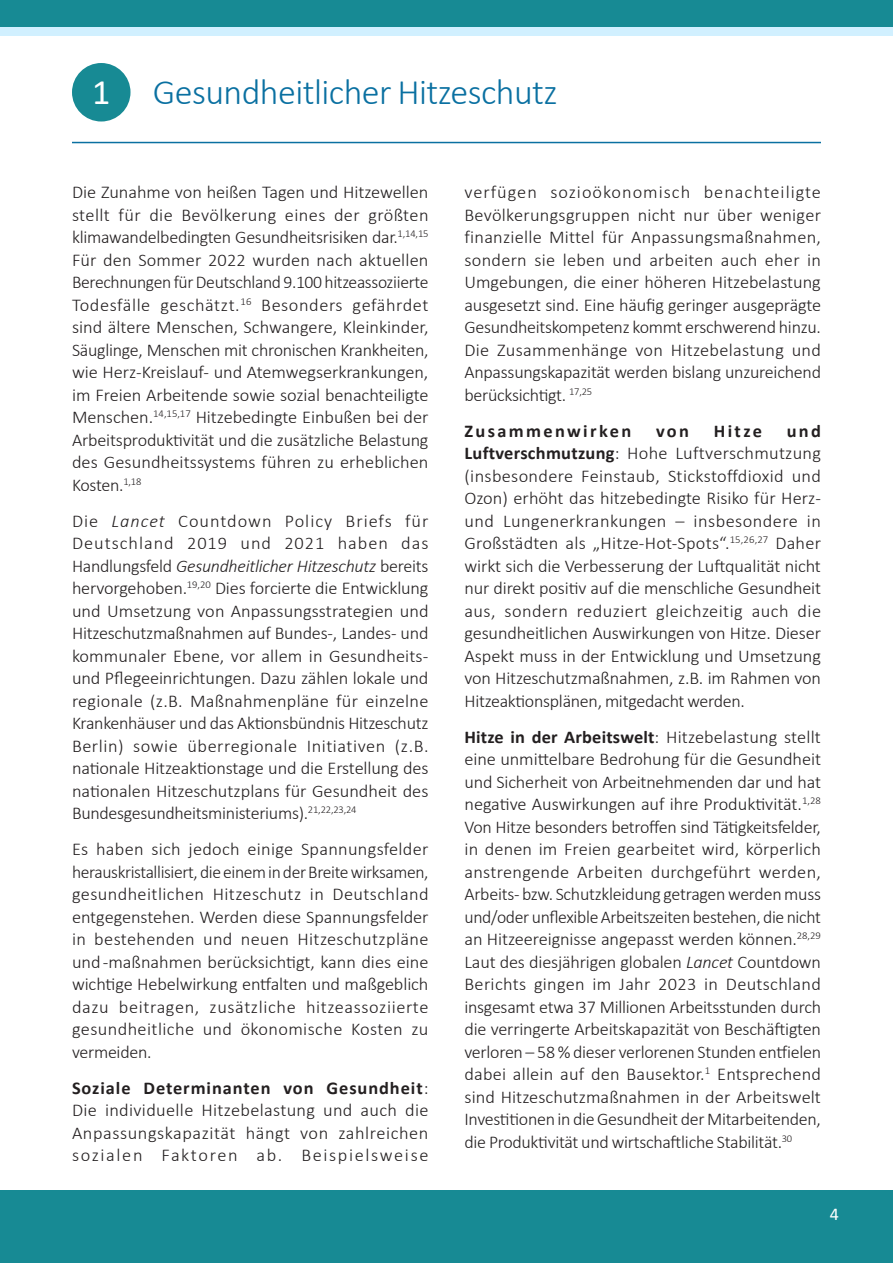
<style>
.page{position:relative;width:893px;height:1263px;background:#fff}
.page>*{position:absolute;margin:0;border:0;box-sizing:border-box;transform-origin:0 0}
.H2_indent__one_line{font:300 36px "Calibri";letter-spacing:-.015em;color:#0a70a1}
.t1{font:36px "Calibri";color:#fff}
.Body{font:300 18px/22.5px "Calibri";letter-spacing:-.015em;color:#231f20;text-align:justify}
.Body-2{font:700 18px "Calibri";letter-spacing:.13em;color:#231f20}
.t2{font:18px "Calibri";color:#fff}
.s1{font-style:italic}
.s2{font-weight:700}
</style>
<div class="page">
<div style="left:0;top:0;width:893px;height:27px;background:#178a94"></div>
<div style="left:0;top:27px;width:893px;height:9px;background:#d1f0ff"></div>
<div style="left:0;top:1191px;width:893px;height:72px;background:#178a94"></div>
<hr style="left:72px;top:142px;width:749px;height:1px;background:#0a70a1">
<div style="left:72px;top:63px;width:58px;height:58px;background:#178a94;border-radius:50%"></div>
<h1 class="t1" style="left:92px;top:67px;width:20px">1</h1>
<p class="H2_indent__one_line" style="left:153px;top:69px;width:406px">Gesundheitlicher Hitzeschutz</p>
<p class="Body" style="left:72px;top:181px;width:358px">Die Zunahme von heißen Tagen und Hitzewellen stellt für die Bevölkerung eines der größten klimawandelbedingten Gesundheitsrisiken dar.<sup>1,14,15<br></sup>Für den Sommer 2022 wurden nach aktuellen Berechnungen für Deutschland 9.100 hitzeassoziierte Todesfälle geschätzt.<sup>16</sup> Besonders gefährdet sind ältere Menschen, Schwangere, Kleinkinder, Säuglinge, Menschen mit chronischen Krankheiten, wie Herz-Kreislauf- und Atemwegserkrankungen, im Freien Arbeitende sowie sozial benachteiligte Menschen.<sup>14,15,17</sup> Hitzebedingte Einbußen bei der Arbeitsproduktivität und die zusätzliche Belastung des Gesundheitssystems führen zu erheblichen Kosten.<sup>1,18</sup></p>
<p class="Body" style="left:72px;top:509px;width:358px">Die <span class="s1">Lancet</span> Countdown Policy Briefs für Deutschland 2019 und 2021 haben das Handlungsfeld <span class="s1">Gesundheitlicher Hitzeschutz</span> bereits hervorgehoben.<sup>19,20</sup> Dies forcierte die Entwicklung und Umsetzung von Anpassungsstrategien und Hitzeschutzmaßnahmen auf Bundes-, Landes- und kommunaler Ebene, vor allem in Gesundheits&shy;und Pflegeeinrichtungen. Dazu zählen lokale und regionale (z.B. Maßnahmenpläne für einzelne Krankenhäuser und das Aktionsbündnis Hitzeschutz Berlin) sowie überregionale Initiativen (z.B. nationale Hitzeaktionstage und die Erstellung des nationalen Hitzeschutzplans für Gesundheit des Bundesgesundheitsministeriums).<sup>21,22,23,24</sup></p>
<p class="Body" style="left:72px;top:838px;width:358px">Es haben sich jedoch einige Spannungsfelder herauskristallisiert, die einem in der Breite wirksamen, gesundheitlichen Hitzeschutz in Deutschland entgegenstehen. Werden diese Spannungsfelder in bestehenden und neuen Hitzeschutzpläne und -maßnahmen berücksichtigt, kann dies eine wichtige Hebelwirkung entfalten und maßgeblich dazu beitragen, zusätzliche hitzeassoziierte gesundheitliche und ökonomische Kosten zu vermeiden.</p>
<p class="Body" style="left:72px;top:1076px;width:358px"><span class="s2">Soziale Determinanten von Gesundheit</span>:<br>Die individuelle Hitzebelastung und auch die Anpassungskapazität hängt von zahlreichen sozialen Faktoren ab. Beispielsweise</p>
<p class="Body" style="left:464px;top:181px;width:358px">verfügen sozioökonomisch benachteiligte Bevölkerungsgruppen nicht nur über weniger finanzielle Mittel für Anpassungsmaßnahmen, sondern sie leben und arbeiten auch eher in Umgebungen, die einer höheren Hitzebelastung ausgesetzt sind. Eine häufig geringer ausgeprägte Gesundheitskompetenz kommt erschwerend hinzu.<br>Die Zusammenhänge von Hitzebelastung und Anpassungskapazität werden bislang unzureichend berücksichtigt. <sup>17,25</sup></p>
<p class="Body-2" style="left:464px;top:418px;width:168px">Zusammenwirken</p>
<p class="Body-2" style="left:656px;top:418px;width:34px">von</p>
<p class="Body-2" style="left:714px;top:418px;width:50px">Hitze</p>
<p class="Body" style="left:464px;top:419px;width:358px;text-indent:322px"><span class="s2">und Luftverschmutzung</span>: Hohe Luftverschmutzung (insbesondere Feinstaub, Stickstoffdioxid und Ozon) erhöht das hitzebedingte Risiko für Herz&shy;und Lungenerkrankungen – insbesondere in Großstädten als „Hitze-Hot-Spots“.<sup>15,26,27</sup> Daher wirkt sich die Verbesserung der Luftqualität nicht nur direkt positiv auf die menschliche Gesundheit aus, sondern reduziert gleichzeitig auch die gesundheitlichen Auswirkungen von Hitze. Dieser Aspekt muss in der Entwicklung und Umsetzung von Hitzeschutzmaßnahmen, z.B. im Rahmen von Hitzeaktionsplänen, mitgedacht werden.</p>
<p class="Body" style="left:464px;top:725px;width:358px"><span class="s2">Hitze in der Arbeitswelt</span>: Hitzebelastung stellt eine unmittelbare Bedrohung für die Gesundheit und Sicherheit von Arbeitnehmenden dar und hat negative Auswirkungen auf ihre Produktivität.<sup>1,28<br></sup>Von Hitze besonders betroffen sind Tätigkeitsfelder, in denen im Freien gearbeitet wird, körperlich anstrengende Arbeiten durchgeführt werden, Arbeits- bzw. Schutzkleidung getragen werden muss und/oder unflexible Arbeitszeiten bestehen, die nicht an Hitzeereignisse angepasst werden können.<sup>28,29<br></sup>Laut des diesjährigen globalen <span class="s1">Lancet</span> Countdown Berichts gingen im Jahr 2023 in Deutschland insgesamt etwa 37 Millionen Arbeitsstunden durch die verringerte Arbeitskapazität von Beschäftigten verloren – 58 % dieser verlorenen Stunden entfielen dabei allein auf den Bausektor.<sup>1</sup> Entsprechend sind Hitzeschutzmaßnahmen in der Arbeitswelt Investitionen in die Gesundheit der Mitarbeitenden, die Produktivität und wirtschaftliche Stabilität.<sup>30</sup></p>
<p class="t2" style="left:830px;top:1201px;width:11px">4</p>
</div>
